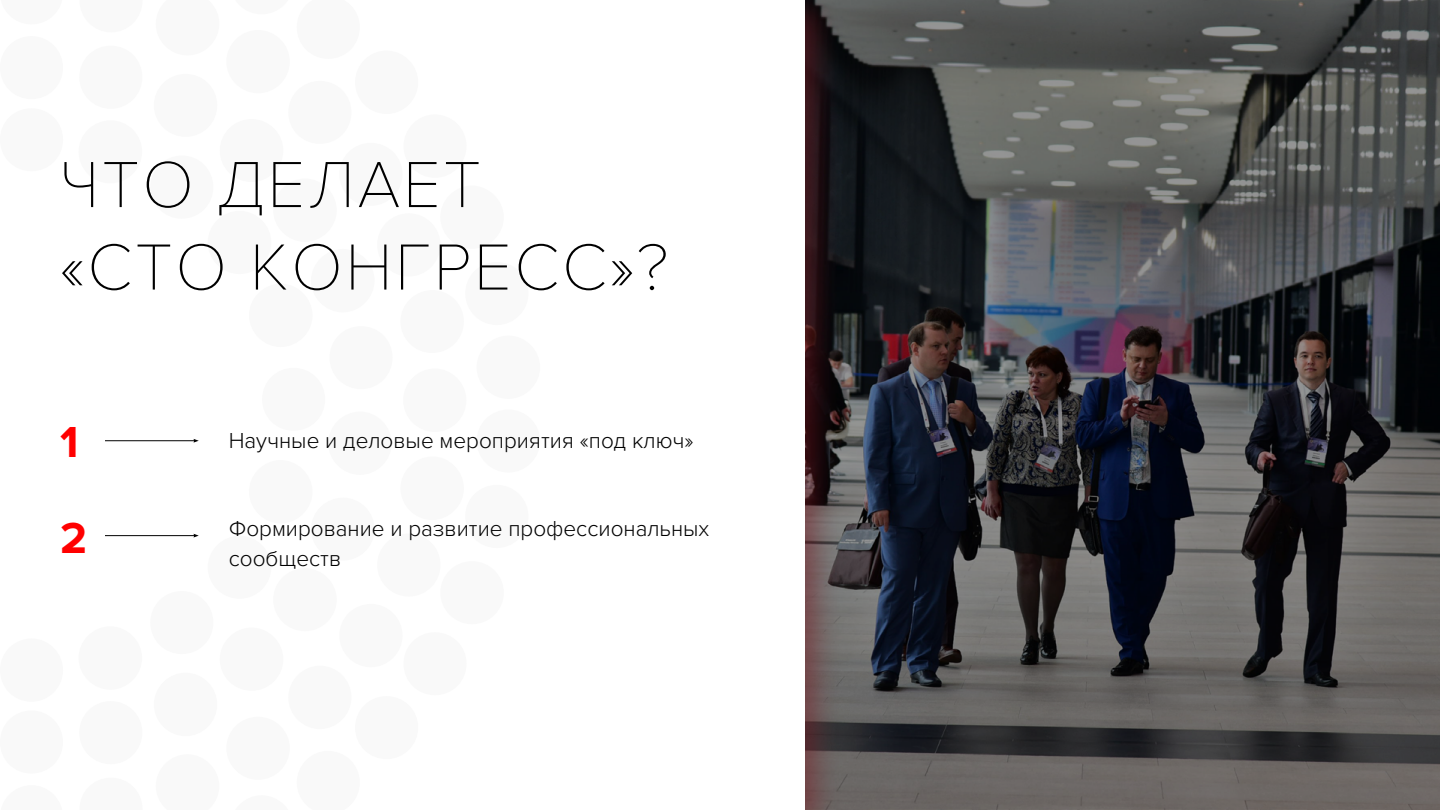
<style>
.page{position:relative;width:1440px;height:810px;background:#fff}
.page>*{position:absolute;margin:0;border:0;box-sizing:border-box;transform-origin:0 0}
.t1{font:100 67.5px/82.5px "Proxima Nova T";letter-spacing:.04em;color:#000}
.t2{font:700 45px/96.8px "Proxima Nova";color:#f00}
.t3{font:300 22.5px/30px "Proxima Nova";color:#000}
</style>
<div class="page">
<svg style="left:840px;top:0;width:600px;height:810px;background:#454548"></svg>
<div style="left:0;top:0;width:840px;height:810px;background:#7e131c;opacity:.5"></div>
<div style="left:0;top:0;width:805px;height:810px;background:#fff"></div>
<hr style="left:105px;top:440px;width:90px;height:1px;background:#000">
<hr style="left:105px;top:535px;width:90px;height:1px;background:#000">
<h1 class="t1" style="left:60px;top:144px;width:610px">ЧТО ДЕЛАЕТ<br>«СТО КОНГРЕСС»?</h1>
<h2 class="t2" style="left:60px;top:394px;width:28px">1<br>2</h2>
<p class="t3" style="left:229px;top:425px;width:466px">Научные и деловые мероприятия «под ключ»</p>
<p class="t3" style="left:229px;top:513px;width:482px">Формирование и развитие профессиональных сообществ</p>
</div>
